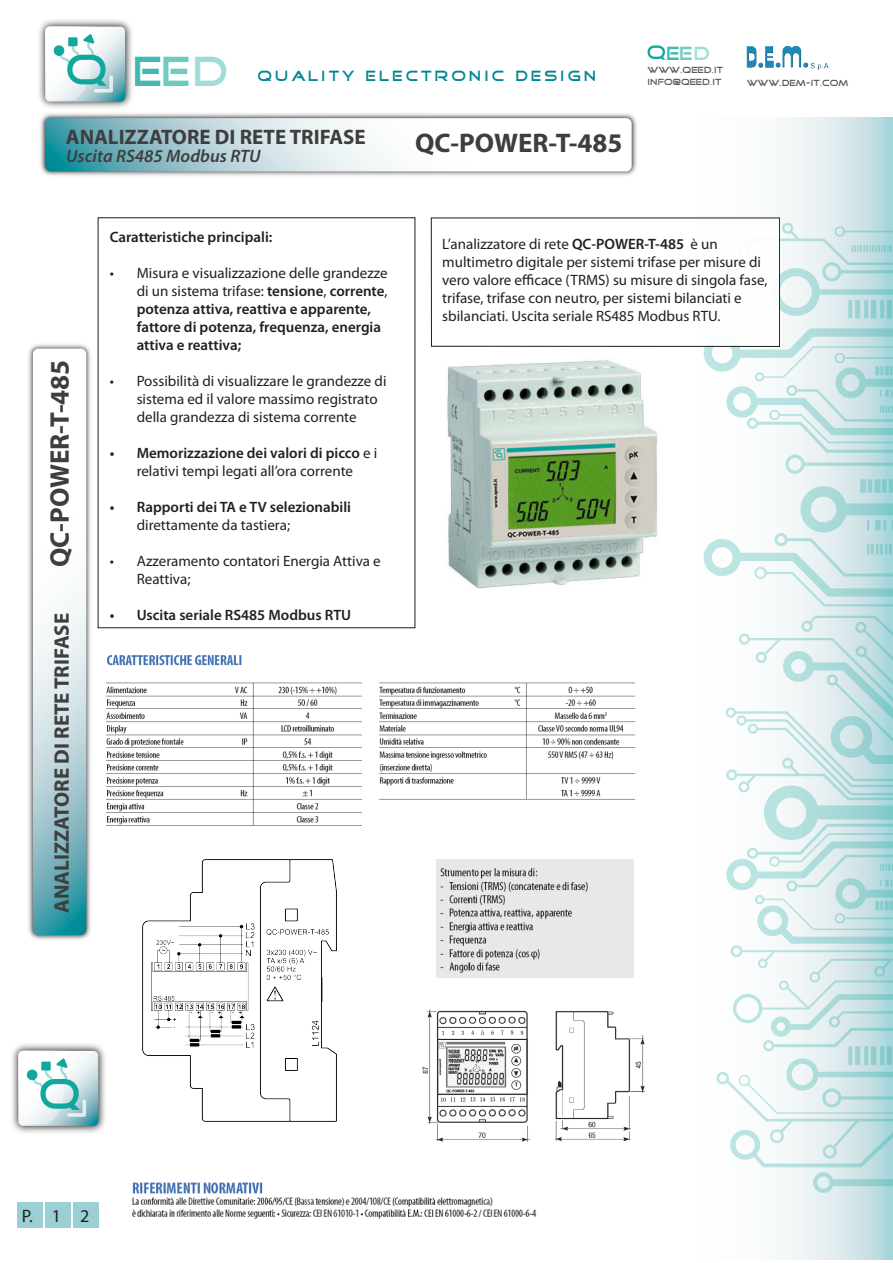
<style>
.page{position:relative;width:893px;height:1263px;background:#fff}
.page>*{position:absolute;margin:0;border:0;box-sizing:border-box;transform-origin:0 0}
.t1{font:42.6px "Good Times";color:rgb(18 167 157/.8)}
.t2{font:700 27px "Myriad Pro";color:#3e3e3f}
.t3{font:700 21px "Myriad Pro";color:#3e3e3f}
.t4{font:19.35px "Good Times";color:rgb(18 167 157/.8)}
.t5{font:italic 600 18px "Myriad Pro";color:#3e3e3f}
.t6{font:18px "Myriad Pro";color:#231f20}
.t7{font:15px/18px "Myriad Pro";color:#231f20}
.t8{font:600 15px/18px "Myriad Pro";color:#231f20}
.t9{font:15px "Good Times";letter-spacing:.2em;color:#008692}
.t10{font:9px/12px "Good Times";color:#57585a}
.s1{color:rgb(18 167 157/.6)}
.s2{color:rgb(18 167 157/.4)}
.s3{font-weight:400}
.s4{font-weight:600}
</style>
<div class="page">
<div style="left:18px;top:1203px;width:25px;height:25px;background:#9acfd3"></div>
<div style="left:45px;top:1203px;width:26px;height:25px;background:#9acfd3"></div>
<div style="left:73px;top:1203px;width:25px;height:25px;background:#9acfd3"></div>
<img style="left:40px;top:113px;width:597px;height:63px">
<svg style="left:45px;top:118px;width:587px;height:53px"></svg>
<img style="left:28px;top:344px;width:63px;height:596px">
<svg style="left:33px;top:349px;width:53px;height:586px"></svg>
<img style="left:12px;top:1044px;width:93px;height:89px">
<svg style="left:18px;top:1050px;width:80px;height:76px"></svg>
<div style="left:41px;top:1061px;width:10px;height:9px;background:#12a79d"></div>
<svg style="left:648px;top:45px;width:17px;height:15px"></svg>
<img style="left:39px;top:20px;width:93px;height:88px">
<svg style="left:45px;top:26px;width:80px;height:76px"></svg>
<div style="left:68px;top:37px;width:10px;height:9px;background:#12a79d"></div>
<svg style="left:698px;top:117px;width:195px;height:1142px"></svg>
<div style="left:704px;top:539px;width:37px;height:37px;border:8px solid #12a79d;border-radius:50%"></div>
<div style="left:774px;top:533px;width:14px;height:13px;border:3px solid #12a79d;border-radius:50%"></div>
<div style="left:800px;top:486px;width:47px;height:47px;border:10px solid #12a79d;border-radius:50%"></div>
<svg style="left:842px;top:503px;width:51px;height:12px"></svg>
<svg style="left:860px;top:479px;width:33px;height:14px"></svg>
<svg style="left:867px;top:520px;width:26px;height:10px"></svg>
<svg style="left:728px;top:537px;width:165px;height:70px"></svg>
<hr style="left:741px;top:950px;width:152px;height:2px;background:#12a79d">
<div style="left:730px;top:945px;width:12px;height:12px;border:2px solid #12a79d;border-radius:50%"></div>
<div style="left:733px;top:994px;width:29px;height:29px;border:3px solid #12a79d;border-radius:50%"></div>
<div style="left:758px;top:959px;width:10px;height:9px;border:2px solid #12a79d;border-radius:50%"></div>
<div style="left:757px;top:905px;width:31px;height:31px;border:6px solid #12a79d;border-radius:50%"></div>
<div style="left:726px;top:859px;width:32px;height:31px;border:7px solid #12a79d;border-radius:50%"></div>
<div style="left:755px;top:895px;width:9px;height:9px;border:2px solid #12a79d;border-radius:50%"></div>
<div style="left:726px;top:769px;width:11px;height:11px;border:2px solid #12a79d;border-radius:50%"></div>
<div style="left:726px;top:707px;width:10px;height:11px;border:2px solid #12a79d;border-radius:50%"></div>
<div style="left:786px;top:880px;width:11px;height:11px;border:2px solid #12a79d;border-radius:50%"></div>
<div style="left:835px;top:878px;width:31px;height:31px;border:7px solid #12a79d;border-radius:50%"></div>
<div style="left:813px;top:1172px;width:21px;height:21px;border:4px solid #12a79d;border-radius:50%"></div>
<svg style="left:833px;top:1179px;width:60px;height:7px"></svg>
<svg style="left:863px;top:890px;width:30px;height:8px"></svg>
<svg style="left:747px;top:822px;width:146px;height:66px"></svg>
<svg style="left:818px;top:805px;width:75px;height:14px"></svg>
<div style="left:764px;top:785px;width:54px;height:55px;border:12px solid #12a79d;border-radius:50%"></div>
<svg style="left:732px;top:615px;width:161px;height:186px"></svg>
<svg style="left:759px;top:898px;width:134px;height:167px"></svg>
<div style="left:716px;top:1072px;width:13px;height:12px;border:3px solid #12a79d;border-radius:50%"></div>
<div style="left:739px;top:1075px;width:11px;height:11px;border:1px solid #12a79d;border-radius:50%"></div>
<div style="left:786px;top:1058px;width:32px;height:32px;border:5px solid #12a79d;border-radius:50%"></div>
<svg style="left:816px;top:1072px;width:77px;height:5px"></svg>
<div style="left:785px;top:454px;width:20px;height:20px;border:3px solid #12a79d;border-radius:50%"></div>
<hr style="left:805px;top:463px;width:88px;height:3px;background:#12a79d">
<svg style="left:723px;top:1077px;width:170px;height:92px"></svg>
<div style="left:704px;top:334px;width:37px;height:38px;border:8px solid #12a79d;border-radius:50%"></div>
<div style="left:835px;top:226px;width:10px;height:11px;border:2px solid #12a79d;border-radius:50%"></div>
<div style="left:726px;top:386px;width:32px;height:32px;border:7px solid #12a79d;border-radius:50%"></div>
<div style="left:755px;top:372px;width:9px;height:9px;border:2px solid #12a79d;border-radius:50%"></div>
<div style="left:786px;top:385px;width:11px;height:11px;border:2px solid #12a79d;border-radius:50%"></div>
<div style="left:835px;top:367px;width:31px;height:31px;border:7px solid #12a79d;border-radius:50%"></div>
<svg style="left:863px;top:379px;width:30px;height:8px"></svg>
<svg style="left:728px;top:324px;width:165px;height:55px"></svg>
<svg style="left:747px;top:388px;width:146px;height:65px"></svg>
<div style="left:782px;top:223px;width:11px;height:11px;border:2px solid #12a79d;border-radius:50%"></div>
<svg style="left:780px;top:228px;width:113px;height:38px"></svg>
<svg style="left:848px;top:300px;width:45px;height:18px"></svg>
<div style="left:822px;top:262px;width:19px;height:19px;border:3px solid #12a79d;border-radius:50%"></div>
<div style="left:772px;top:268px;width:48px;height:48px;border:8px solid #12a79d;border-radius:50%"></div>
<svg style="left:816px;top:289px;width:77px;height:6px"></svg>
<hr style="left:842px;top:270px;width:51px;height:3px;background:#12a79d">
<img style="left:746px;top:45px;width:84px;height:25px">
<div style="left:431px;top:218px;width:349px;height:128px;background:#fff"></div>
<div style="left:431px;top:218px;width:349px;height:129px;border:1px solid #000"></div>
<img style="left:447px;top:360px;width:211px;height:229px">
<img style="left:422px;top:1009px;width:223px;height:133px">
<img style="left:106px;top:655px;width:529px;height:171px">
<img style="left:132px;top:1182px;width:405px;height:37px">
<img style="left:436px;top:860px;width:198px;height:117px">
<img style="left:142px;top:860px;width:195px;height:262px">
<h1 class="t1" style="left:132px;top:51px;width:97px">E<span class="s1">E</span><span class="s2">D</span></h1>
<p class="t9" style="left:257px;top:69px;width:341px">QUALITY ELECTRONIC DESIGN</p>
<p class="t3" style="left:66px;top:123px;width:301px">ANALIZZATORE DI RETE TRIFASE</p>
<p class="t5" style="left:66px;top:144px;width:196px">Uscita RS485 Modbus RTU</p>
<p class="t2" style="left:415px;top:125px;width:209px">QC-POWER-T-485</p>
<p class="t4" style="left:666px;top:44px;width:45px">E<span class="s1">E</span><span class="s2">D</span></p>
<p class="t10" style="left:648px;top:65px;width:77px">WWW.QEED.IT<br>INFO@QEED.IT</p>
<p class="t10" style="left:747px;top:77px;width:103px">WWW.DEM-IT.COM</p>
<p class="t2" style="left:42px;top:567px;width:209px;rotate:-90deg">QC-POWER-T-485</p>
<p class="t3" style="left:48px;top:913px;width:301px;rotate:-90deg">ANALIZZATORE DI RETE TRIFASE</p>
<p class="t8" style="left:110px;top:227px;width:164px">Caratteristiche principali:</p>
<p class="t8" style="left:137px;top:263px;width:253px;text-indent:-27px"><span class="s3">• Misura e visualizzazione delle grandezze di un sistema trifase:</span> tensione<span class="s3">,</span> corrente<span class="s3">, </span>potenza attiva, reattiva e apparente, fattore di potenza, frequenza, energia attiva e reattiva;</p>
<p class="t7" style="left:137px;top:372px;width:251px;text-indent:-27px">• Possibilità di visualizzare le grandezze di sistema ed il valore massimo registrato della grandezza di sistema corrente</p>
<p class="t7" style="left:110px;top:444px;width:269px;text-align:center"><span class="s4">• Memorizzazione dei valori di picco</span> e i relativi tempi legati all’ora corrente</p>
<p class="t8" style="left:137px;top:497px;width:216px;text-indent:-27px">• Rapporti dei TA e TV selezionabili <span class="s3">direttamente da tastiera;</span></p>
<p class="t7" style="left:137px;top:552px;width:246px;text-indent:-27px">• Azzeramento contatori Energia Attiva e<br>Reattiva;</p>
<p class="t8" style="left:110px;top:605px;width:243px">• Uscita seriale RS485 Modbus RTU</p>
<p class="t7" style="left:442px;top:235px;width:327px">L’analizzatore di rete <span class="s4">QC-POWER-T-485</span> è un multimetro digitale per sistemi trifase per misure di vero valore efficace (TRMS) su misure di singola fase, trifase, trifase con neutro, per sistemi bilanciati e sbilanciati. Uscita seriale RS485 Modbus RTU.</p>
<p class="t6" style="left:22px;top:1205px;width:69px">P. 1 2</p>
</div>
